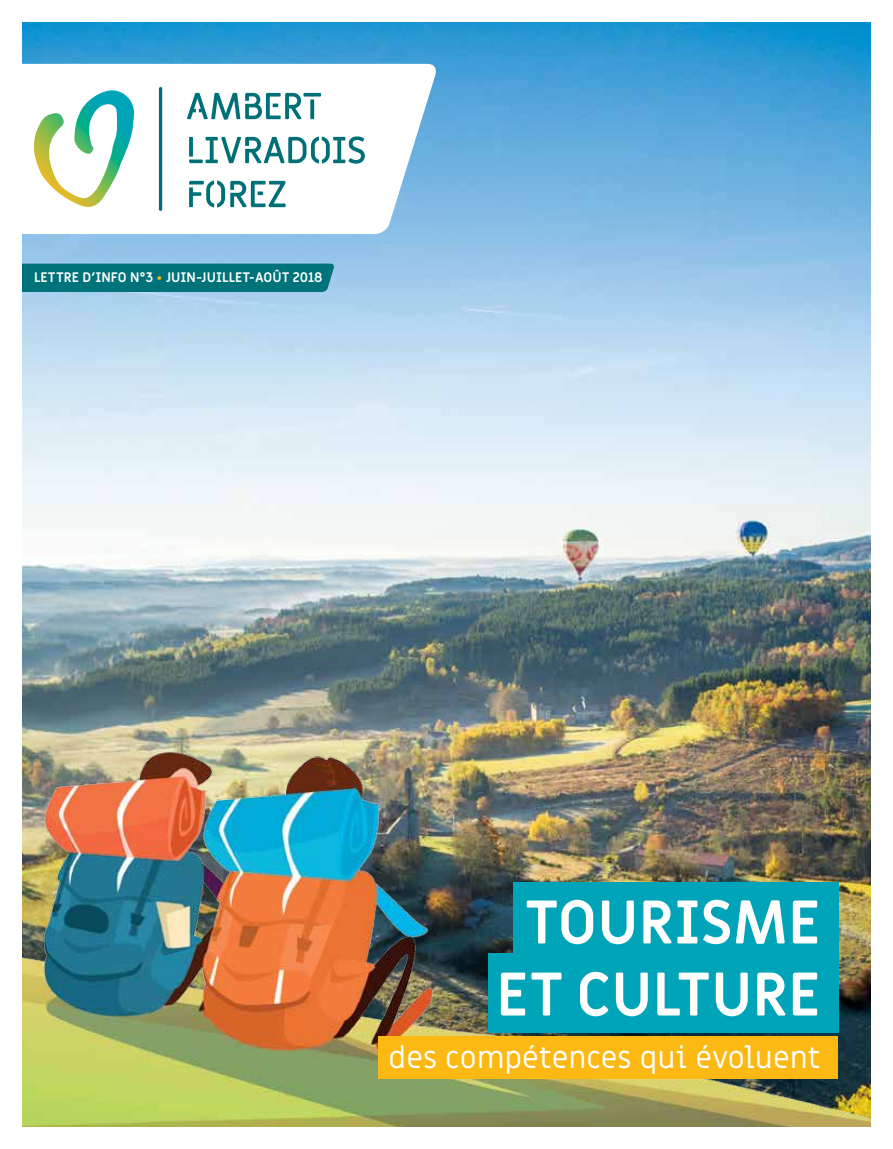
<style>
.page{position:relative;width:893px;height:1149px;background:#fff}
.page>*{position:absolute;margin:0;border:0;box-sizing:border-box;transform-origin:0 0}
.t1{font:700 60px/72px "Miriam Libre";color:#fff;text-align:center}
.t2{font:30px "Miriam Libre";color:#fff}
.t3{font:700 13.5px "Miriam Libre";color:#fff}
.s1{color:#fdb913}
</style>
<div class="page">
<img style="left:22px;top:22px;width:849px;height:459px">
<img style="left:22px;top:481px;width:849px;height:646px">
<svg style="left:22px;top:64px;width:417px;height:170px"></svg>
<svg style="left:32px;top:90px;width:103px;height:117px"></svg>
<svg style="left:187px;top:93px;width:134px;height:27px"></svg>
<svg style="left:189px;top:136px;width:176px;height:28px"></svg>
<svg style="left:189px;top:180px;width:97px;height:27px"></svg>
<hr style="left:159px;top:87px;width:3px;height:124px;background:#007078;border-radius:2px">
<div style="left:22px;top:263px;width:313px;height:29px;background:#00737a"></div>
<div style="left:513px;top:882px;width:325px;height:82px;background:#00a4b8"></div>
<div style="left:488px;top:952px;width:350px;height:80px;background:#00a4b8"></div>
<div style="left:378px;top:1035px;width:460px;height:43px;background:#fdb913"></div>
<p class="t3" style="left:34px;top:269px;width:290px">LETTRE D’INFO N°3 <span class="s1">•</span> JUIN-JUILLET-AOÛT 2018</p>
<h1 class="t1" style="left:496px;top:888px;width:326px">TOURISME<br>ET CULTURE</h1>
<h2 class="t2" style="left:388px;top:1039px;width:434px">des compétences qui évoluent</h2>
</div>
